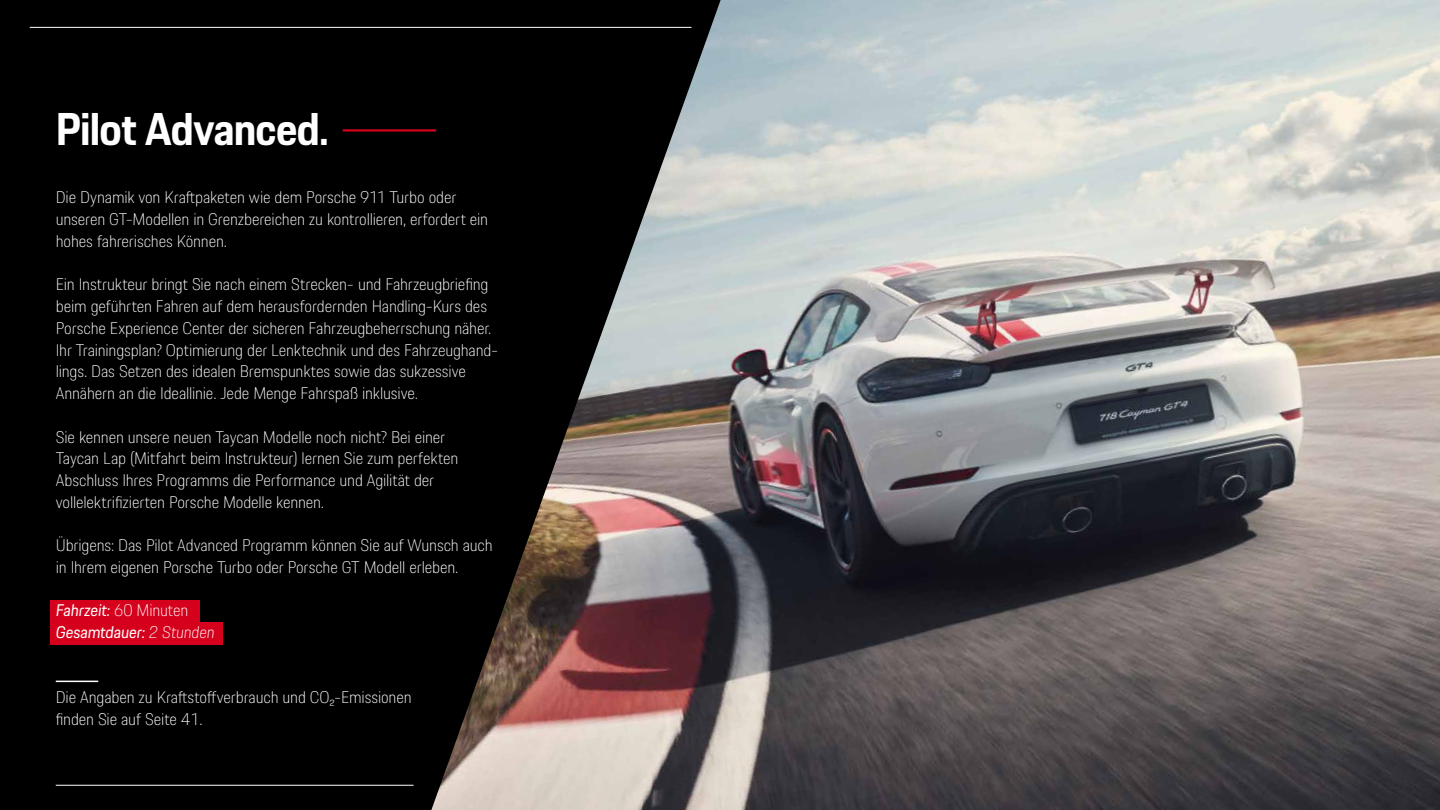
<style>
.page{position:relative;width:1440px;height:810px;background:#000}
.page>*{position:absolute;margin:0;border:0;box-sizing:border-box;transform-origin:0 0}
.t1{font:700 45px "Porsche Next";letter-spacing:-.015em;color:#fff}
.t2{font:100 16.5px/21.8px "Porsche Next";letter-spacing:-.01em;color:#fff}
.t3{font:italic 16.5px/21.8px "Porsche Next";letter-spacing:-.01em;color:#fff}
.s1{font-weight:100;font-style:normal}
.s2{font-weight:100}
</style>
<div class="page">
<hr style="left:56px;top:785px;width:358px;height:1px;background:#fff">
<img style="left:431px;top:0;width:1009px;height:810px">
<hr style="left:30px;top:27px;width:662px;height:1px;background:#fff">
<hr style="left:56px;top:681px;width:42px;height:1px;background:#fff">
<hr style="left:343px;top:129px;width:93px;height:3px;background:#d5001c">
<div style="left:50px;top:600px;width:150px;height:22px;background:#d5001c"></div>
<div style="left:50px;top:622px;width:172px;height:23px;background:#d5001c"></div>
<h1 class="t1" style="left:56px;top:99px;width:275px">Pilot Advanced.</h1>
<p class="t2" style="left:56px;top:187px;width:434px">Die Dynamik von Kraftpaketen wie dem Porsche 911 Turbo oder unseren GT-Modellen in Grenzbereichen zu kontrollieren, erfordert ein hohes fahrerisches Können.</p>
<p class="t2" style="left:56px;top:274px;width:444px">Ein Instrukteur bringt Sie nach einem Strecken- und Fahrzeugbriefing beim geführten Fahren auf dem herausfordernden Handling-Kurs des Porsche Experience Center der sicheren Fahrzeugbeherrschung näher.<br>Ihr Trainingsplan? Optimierung der Lenktechnik und des Fahrzeughand&shy;lings. Das Setzen des idealen Bremspunktes sowie das sukzessive Annähern an die Ideallinie. Jede Menge Fahrspaß inklusive.</p>
<p class="t2" style="left:56px;top:426px;width:404px">Sie kennen unsere neuen Taycan Modelle noch nicht? Bei einer Taycan Lap (Mitfahrt beim Instrukteur) lernen Sie zum perfekten Abschluss Ihres Programms die Performance und Agilität der vollelektrifizierten Porsche Modelle kennen.</p>
<p class="t2" style="left:56px;top:535px;width:438px">Übrigens: Das Pilot Advanced Programm können Sie auf Wunsch auch in Ihrem eigenen Porsche Turbo oder Porsche GT Modell erleben.</p>
<p class="t3" style="left:56px;top:600px;width:160px">Fahrzeit: <span class="s1">60 Minuten<br></span>Gesamtdauer: <span class="s2">2 Stunden</span></p>
<p class="t2" style="left:56px;top:687px;width:357px">Die Angaben zu Kraftstoffverbrauch und CO₂-Emissionen finden Sie auf Seite 41.</p>
</div>
